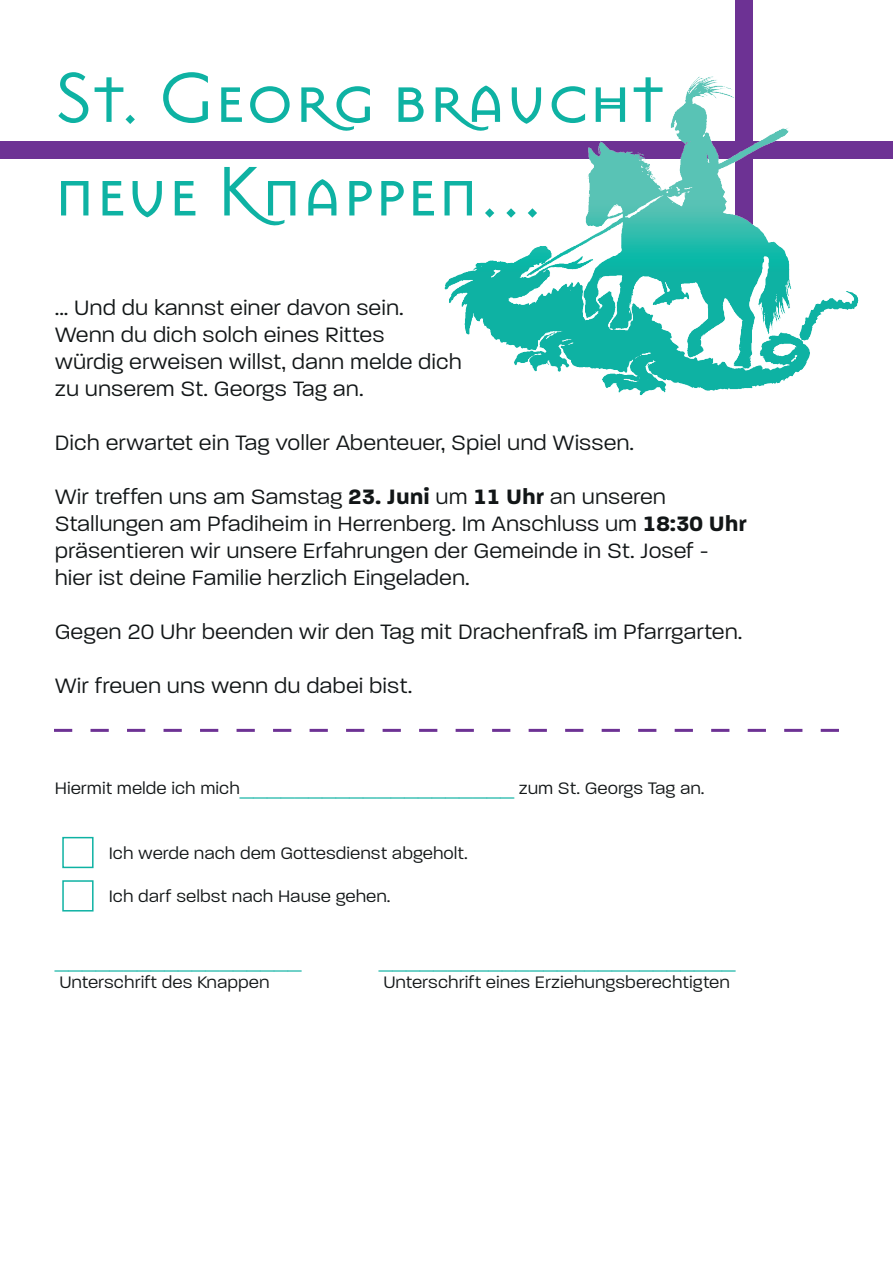
<style>
.page{position:relative;width:893px;height:1263px;background:#fff}
.page>*{position:absolute;margin:0;border:0;box-sizing:border-box;transform-origin:0 0}
.t1{font:78px "Mason Sans OT";color:#0eb2a3}
.t2{font:22.5px/27px "Paralucent Text";color:#121617}
.t3{font:18px "Paralucent Text";color:#121617}
.t4{font:18px "Paralucent Text";color:#0eb2a3}
.s1{font-weight:700}
.s2{color:#0eb2a3}
</style>
<div class="page">
<div style="left:735px;top:0;width:17px;height:243px;background:#6d3294"></div>
<div style="left:0;top:142px;width:893px;height:17px;background:#6d3294"></div>
<img style="left:436px;top:58px;width:444px;height:338px">
<svg style="left:54px;top:729px;width:785px;height:3px"></svg>
<div style="left:62px;top:837px;width:32px;height:31px;border:2px solid #0eb2a3"></div>
<div style="left:62px;top:880px;width:32px;height:31px;border:2px solid #0eb2a3"></div>
<p class="t1" style="left:54px;top:54px;width:612px">St. Georg braucht</p>
<p class="t1" style="left:54px;top:148px;width:491px">neue Knappen...</p>
<p class="t2" style="left:55px;top:294px;width:350px">... Und du kannst einer davon sein.<br>Wenn du dich solch eines Rittes</p>
<p class="t2" style="left:55px;top:348px;width:409px">würdig erweisen willst, dann melde dich</p>
<p class="t2" style="left:55px;top:375px;width:310px">zu unserem St. Georgs Tag an.</p>
<p class="t2" style="left:55px;top:429px;width:581px">Dich erwartet ein Tag voller Abenteuer, Spiel und Wissen.</p>
<p class="t2" style="left:55px;top:483px;width:694px">Wir treffen uns am Samstag <span class="s1">23. Juni</span> um <span class="s1">11 Uhr</span> an unseren Stallungen am Pfadiheim in Herrenberg. Im Anschluss um <span class="s1">18:30 Uhr </span>präsentieren wir unsere Erfahrungen der Gemeinde in St. Josef - hier ist deine Familie herzlich Eingeladen.</p>
<p class="t2" style="left:55px;top:618px;width:689px">Gegen 20 Uhr beenden wir den Tag mit Drachenfraß im Pfarrgarten.</p>
<p class="t2" style="left:55px;top:672px;width:359px">Wir freuen uns wenn du dabei bist.</p>
<p class="t3" style="left:55px;top:777px;width:651px">Hiermit melde ich mich<span class="s2">____________________</span> zum St. Georgs Tag an.</p>
<p class="t3" style="left:109px;top:842px;width:361px">Ich werde nach dem Gottesdienst abgeholt.</p>
<p class="t3" style="left:109px;top:885px;width:283px">Ich darf selbst nach Hause gehen.</p>
<p class="t4" style="left:55px;top:950px;width:248px">__________________</p>
<p class="t4" style="left:379px;top:950px;width:358px">__________________________</p>
<p class="t3" style="left:59px;top:972px;width:212px">Unterschrift des Knappen</p>
<p class="t3" style="left:383px;top:972px;width:348px">Unterschrift eines Erziehungsberechtigten</p>
</div>
